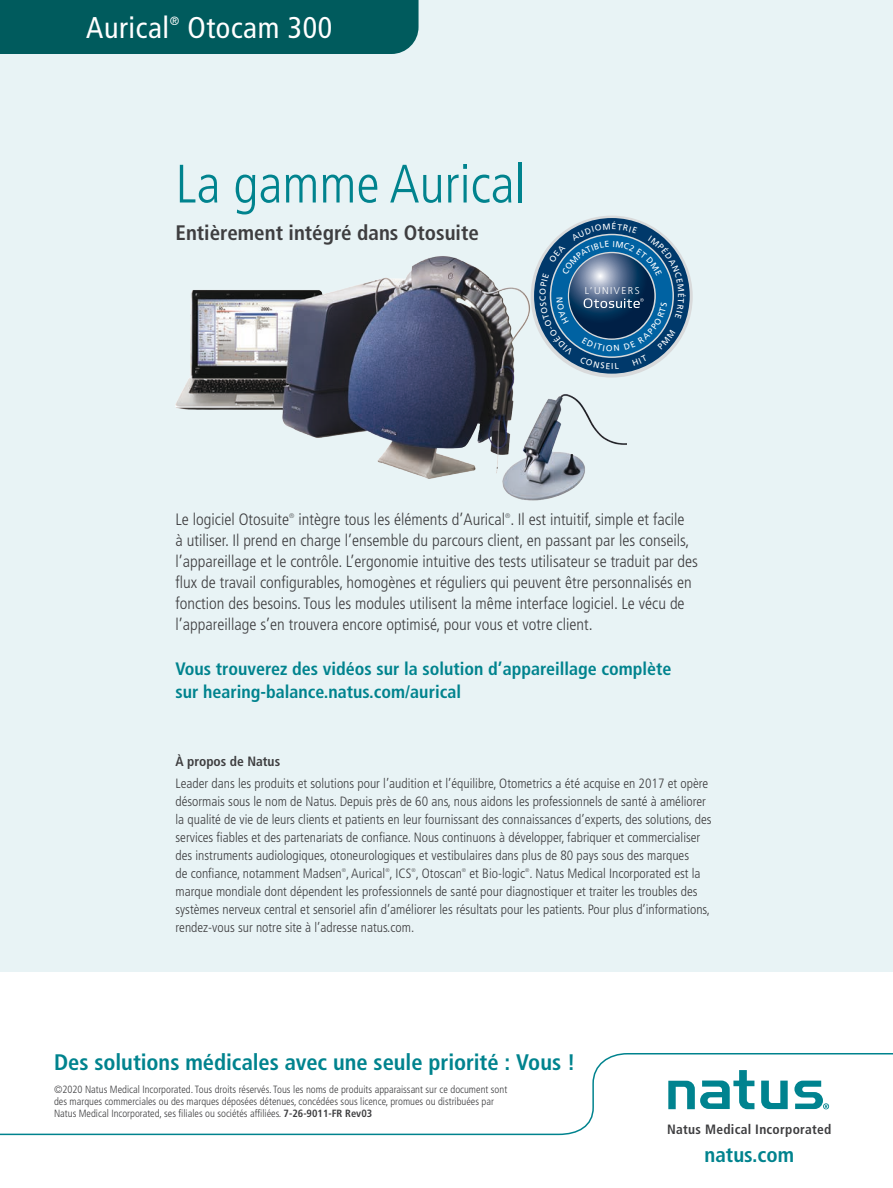
<style>
.page{position:relative;width:893px;height:1188px;background:#fff}
.page>*{position:absolute;margin:0;border:0;box-sizing:border-box;transform-origin:0 0}
.t1{font:300 condensed 54px "Frutiger LT Std";color:#00838e}
.t2{font:condensed 30px "Frutiger LT Std";letter-spacing:.02em;color:#fff}
.t3{font:condensed 30px "Frutiger LT Std";color:#fff}
.t4{font:700 condensed 22.5px "Frutiger LT Std";color:#00838e}
.t5{font:700 condensed 21px "Frutiger LT Std";color:#3e3e40}
.t6{font:700 condensed 21px "Frutiger LT Std";color:#00838e}
.t7{font:700 condensed 18px/22.5px "Frutiger LT Std";color:#00838e}
.t8{font:300 condensed 16.5px/21px "Frutiger LT Std";color:#3e3e40}
.t9{font:300 condensed 13.5px/18px "Frutiger LT Std";color:#3e3e40}
.t10{font:700 condensed 13.5px "Frutiger LT Std";letter-spacing:.02em;color:#3e3e40}
.t11{font:700 condensed 13.5px "Frutiger LT Std";color:#3e3e40}
.t12{font:condensed 12px "Frutiger LT Std";color:#fff}
.t13{font:300 condensed 10.5px/12px "Frutiger LT Std";color:#3e3e40}
.t14{font:300 9.9px "Frutiger";letter-spacing:.15em;color:#fff}
.t15{font:8.55px "Frutiger";color:#fff}
.t16{font:300 condensed 6.6px "Frutiger LT Std";color:#3e3e40}
.t17{font:300 condensed 5.4px "Frutiger LT Std";color:#3e3e40}
.s1{font-weight:700}
</style>
<div class="page">
<div style="left:0;top:0;width:893px;height:972px;background:#e8f3f5"></div>
<div style="left:0;top:0;width:418px;height:54px;background:#005b5d"></div>
<img style="left:175px;top:256px;width:359px;height:223px">
<img style="left:498px;top:389px;width:128px;height:112px">
<svg style="left:0;top:1053px;width:893px;height:83px"></svg>
<svg style="left:534px;top:218px;width:156px;height:156px"></svg>
<h2 class="t2" style="left:86px;top:10px;width:85px">Aurical</h2>
<p class="t12" style="left:170px;top:14px;width:11px">®</p>
<h2 class="t2" style="left:188px;top:10px;width:146px">Otocam 300</h2>
<h2 class="t3" style="left:139px;top:10px;width:81px">Aurical</h2>
<p class="t12" style="left:218px;top:14px;width:11px">®</p>
<h2 class="t2" style="left:233px;top:10px;width:48px">Aud</h2>
<h1 class="t1" style="left:176px;top:153px;width:352px">La gamme Aurical</h1>
<h3 class="t5" style="left:176px;top:220px;width:305px">Entièrement intégré dans Otosuite</h3>
<p class="t14" style="left:585px;top:285px;width:56px">L’UNIVERS</p>
<p class="t15" style="left:611px;top:361px;width:4px">I</p>
<p class="t15" style="left:686px;top:293px;width:6px;rotate:90deg">É</p>
<p class="t8" style="left:176px;top:509px;width:115px">Le logiciel Otosuite</p>
<p class="t16" style="left:289px;top:512px;width:7px">®</p>
<p class="t8" style="left:298px;top:509px;width:388px">intègre tous les éléments d’Aurical . Il est intuitif, simple et facile</p>
<p class="t16" style="left:505px;top:512px;width:7px">®</p>
<p class="t8" style="left:175px;top:530px;width:524px">à utiliser. Il prend en charge l’ensemble du parcours client, en passant par les conseils, l’appareillage et le contrôle. L’ergonomie intuitive des tests utilisateur se traduit par des flux de travail configurables, homogènes et réguliers qui peuvent être personnalisés en fonction des besoins. Tous les modules utilisent la même interface logiciel. Le vécu de l’appareillage s’en trouvera encore optimisé, pour vous et votre client.</p>
<h3 class="t7" style="left:176px;top:658px;width:498px">Vous trouverez des vidéos sur la solution d’appareillage complète sur hearing-balance.natus.com/aurical</h3>
<p class="t11" style="left:176px;top:753px;width:106px">À propos de Natus</p>
<p class="t9" style="left:176px;top:775px;width:537px">Leader dans les produits et solutions pour l’audition et l’équilibre, Otometrics a été acquise en 2017 et opère désormais sous le nom de Natus. Depuis près de 60 ans, nous aidons les professionnels de santé à améliorer la qualité de vie de leurs clients et patients en leur fournissant des connaissances d’experts, des solutions, des services fiables et des partenariats de confiance. Nous continuons à développer, fabriquer et commercialiser des instruments audiologiques, otoneurologiques et vestibulaires dans plus de 80 pays sous des marques<br>de confiance, notamment Madsen , Aurical , ICS , Otoscan</p>
<p class="t17" style="left:342px;top:867px;width:6px">®</p>
<p class="t17" style="left:385px;top:867px;width:6px">®</p>
<p class="t17" style="left:412px;top:867px;width:6px">®</p>
<p class="t17" style="left:462px;top:867px;width:6px">®</p>
<p class="t9" style="left:469px;top:865px;width:233px">et Bio-logic . Natus Medical Incorporated est la</p>
<p class="t17" style="left:525px;top:867px;width:6px">®</p>
<p class="t9" style="left:175px;top:883px;width:536px">marque mondiale dont dépendent les professionnels de santé pour diagnostiquer et traiter les troubles des systèmes nerveux central et sensoriel afin d’améliorer les résultats pour les patients. Pour plus d’informations, rendez-vous sur notre site à l’adresse natus.com.</p>
<h3 class="t4" style="left:54px;top:1049px;width:523px">Des solutions médicales avec une seule priorité : Vous !</h3>
<p class="t13" style="left:54px;top:1084px;width:455px">©2020 Natus Medical Incorporated. Tous droits réservés. Tous les noms de produits apparaissant sur ce document sont des marques commerciales ou des marques déposées détenues, concédées sous licence, promues ou distribuées par<br>Natus Medical Incorporated, ses filiales ou sociétés affiliées. <span class="s1">7-26-9011-FR Rev03</span></p>
<p class="t10" style="left:667px;top:1121px;width:166px">Natus Medical Incorporated</p>
<h3 class="t6" style="left:705px;top:1142px;width:91px">natus.com</h3>
</div>
